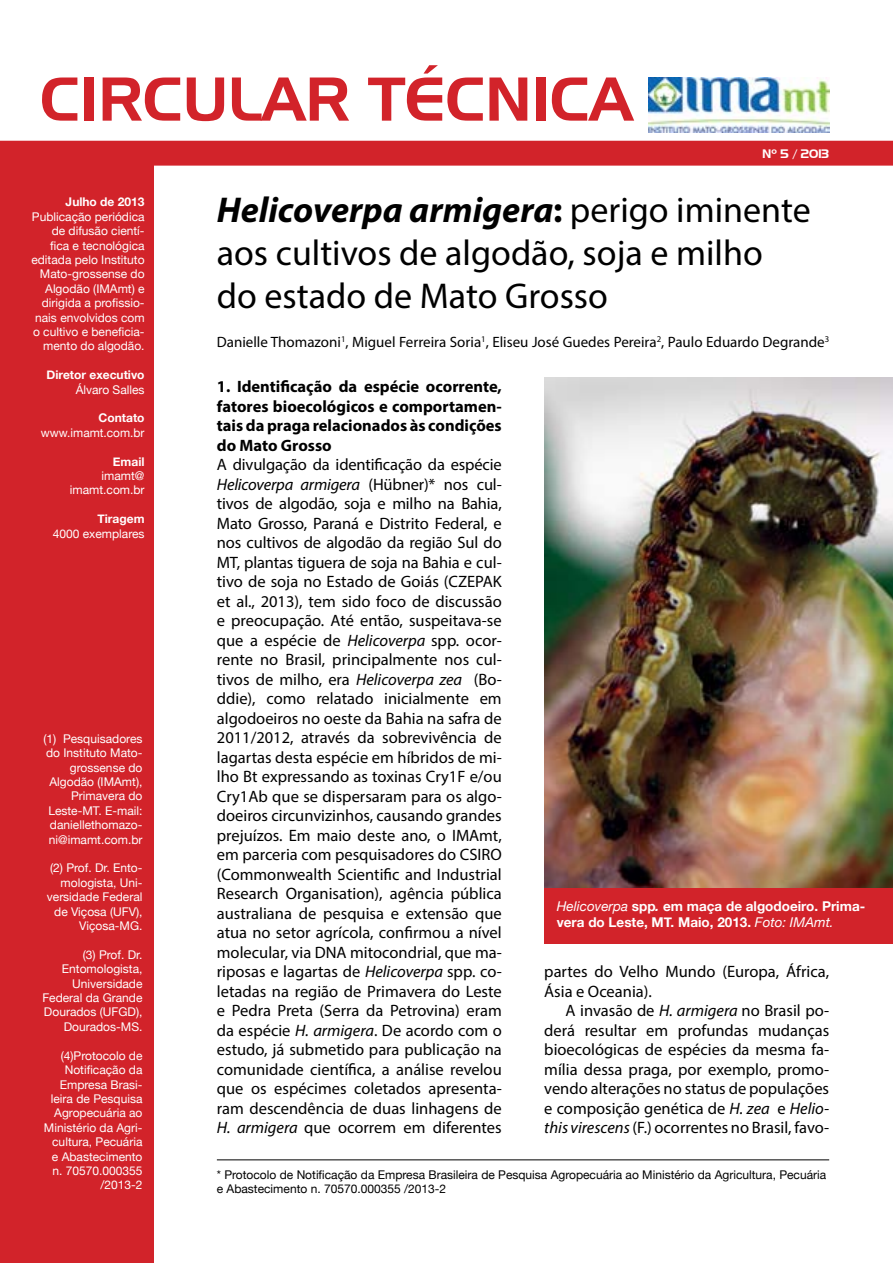
<style>
.page{position:relative;width:893px;height:1263px;background:#fff}
.page>*{position:absolute;margin:0;border:0;box-sizing:border-box;transform-origin:0 0}
.t1{font:60px "Aero Regular SWFTE";color:#d2232a}
.t2{font:36px/43.2px "Myriad Pro";color:#000}
.t3{font:16.5px/19.5px "Myriad Pro";color:#000;text-align:justify}
.t4{font:700 16.5px/19.5px "Myriad Pro";color:#000;text-align:justify}
.t5{font:15px "Myriad Pro";color:#000}
.t6{font:700 13.5px/16.2px "Helvetica Neue";color:#fff}
.t7{font:12px/14.4px "Helvetica Neue";color:#fff;text-align:right}
.t8{font:12px/14.4px "Helvetica Neue";color:#000}
.t9{font:700 12px "Helvetica Neue";color:#fff}
.t10{font:12px "Aero Regular SWFTE";color:#fff}
.s1{font-weight:700;font-style:italic}
.s2{font-weight:700}
.s3{font-style:italic}
.s4{font-weight:400;font-style:italic}
</style>
<div class="page">
<div style="left:0;top:154px;width:153px;height:1109px;background:#d2232a"></div>
<div style="left:0;top:141px;width:893px;height:25px;background:#d2232a"></div>
<img style="left:649px;top:78px;width:180px;height:55px">
<img style="left:544px;top:377px;width:349px;height:512px">
<div style="left:544px;top:889px;width:349px;height:55px;background:#d2232a"></div>
<hr style="left:217px;top:1159px;width:612px;height:1px;background:#000">
<h1 class="t1" style="left:40px;top:63px;width:594px">CIRCULAR TÉCNICA</h1>
<p class="t9" style="left:66px;top:195px;width:80px">Julho de 2013</p>
<p class="t7" style="left:31px;top:209px;width:115px">Publicação periódica de difusão cientí&shy;fica e tecnológica editada pelo Instituto<br>Mato-grossense do<br>Algodão (IMAmt) e dirigida a profissio&shy;nais envolvidos com o cultivo e beneficia&shy;mento do algodão.</p>
<p class="t9" style="left:47px;top:367px;width:100px">Diretor executivo</p>
<p class="t7" style="left:76px;top:382px;width:70px">Álvaro Salles</p>
<p class="t9" style="left:99px;top:411px;width:48px">Contato</p>
<p class="t7" style="left:41px;top:425px;width:105px">www.imamt.com.br</p>
<p class="t9" style="left:113px;top:454px;width:33px">Email</p>
<p class="t7" style="left:70px;top:468px;width:76px">imamt@ imamt.com.br</p>
<p class="t9" style="left:97px;top:511px;width:49px">Tiragem</p>
<p class="t7" style="left:53px;top:526px;width:93px">4000 exemplares</p>
<p class="t7" style="left:44px;top:731px;width:100px">(1) Pesquisadores do Instituto Mato&shy;grossense do<br>Algodão (IMAmt),<br>Primavera do<br>Leste-MT. E-mail: daniellethomazo&shy;ni@imamt.com.br</p>
<p class="t7" style="left:47px;top:861px;width:97px">(2) Prof. Dr. Ento&shy;mologista, Uni&shy;versidade Federal de Viçosa (UFV),<br>Viçosa-MG.</p>
<p class="t7" style="left:42px;top:947px;width:102px">(3) Prof. Dr.<br>Entomologista,<br>Universidade<br>Federal da Grande<br>Dourados (UFGD),<br>Dourados-MS.</p>
<p class="t7" style="left:44px;top:1048px;width:100px">(4)Protocolo de<br>Notificação da<br>Empresa Brasi&shy;leira de Pesquisa<br>Agropecuária ao<br>Ministério da Agri&shy;cultura, Pecuária e Abastecimento n. 70570.000355 /2013-2</p>
<p class="t10" style="left:762px;top:147px;width:68px">Nº 5 / 2013</p>
<h2 class="t2" style="left:217px;top:187px;width:595px"><span class="s1">Helicoverpa armigera</span><span class="s2">:</span> perigo iminente aos cultivos de algodão, soja e milho do estado de Mato Grosso</h2>
<p class="t5" style="left:217px;top:333px;width:614px">Danielle Thomazoni<sup>1</sup>, Miguel Ferreira Soria<sup>1</sup>, Eliseu José Guedes Pereira<sup>2</sup>, Paulo Eduardo Degrande<sup>3</sup></p>
<p class="t4" style="left:217px;top:376px;width:286px">1. Identificação da espécie ocorrente, fatores bioecológicos e comportamen&shy;tais da praga relacionados às condições do Mato Grosso</p>
<p class="t3" style="left:217px;top:454px;width:286px">A divulgação da identificação da espécie <span class="s3">Helicoverpa armigera</span> (Hübner)* nos cul&shy;tivos de algodão, soja e milho na Bahia, Mato Grosso, Paraná e Distrito Federal, e nos cultivos de algodão da região Sul do MT, plantas tiguera de soja na Bahia e cul&shy;tivo de soja no Estado de Goiás (CZEPAK et al., 2013), tem sido foco de discussão e preocupação. Até então, suspeitava-se que a espécie de <span class="s3">Helicoverpa</span> spp. ocor&shy;rente no Brasil, principalmente nos cul&shy;tivos de milho, era <span class="s3">Helicoverpa zea</span> (Bo&shy;ddie), como relatado inicialmente em algodoeiros no oeste da Bahia na safra de 2011/2012, através da sobrevivência de lagartas desta espécie em híbridos de mi&shy;lho Bt expressando as toxinas Cry1F e/ou Cry1Ab que se dispersaram para os algo&shy;doeiros circunvizinhos, causando grandes prejuízos. Em maio deste ano, o IMAmt, em parceria com pesquisadores do CSIRO (Commonwealth Scientific and Industrial Research Organisation), agência pública australiana de pesquisa e extensão que atua no setor agrícola, confirmou a nível molecular, via DNA mitocondrial, que ma&shy;riposas e lagartas de <span class="s3">Helicoverpa</span> spp. co&shy;letadas na região de Primavera do Leste e Pedra Preta (Serra da Petrovina) eram da espécie <span class="s3">H. armigera</span>. De acordo com o estudo, já submetido para publicação na comunidade científica, a análise revelou que os espécimes coletados apresenta&shy;ram descendência de duas linhagens de <span class="s3">H. armigera</span> que ocorrem em diferentes</p>
<p class="t6" style="left:557px;top:898px;width:310px"><span class="s4">Helicoverpa</span> spp<span class="s3">.</span> em maça de algodoeiro. Prima&shy;vera do Leste, MT. Maio, 2013. <span class="s4">Foto: IMAmt.</span></p>
<p class="t3" style="left:544px;top:962px;width:286px">partes do Velho Mundo (Europa, África,<br>Ásia e Oceania).</p>
<p class="t3" style="left:544px;top:1001px;width:286px;text-indent:21px">A invasão de <span class="s3">H. armigera</span> no Brasil po&shy;derá resultar em profundas mudanças bioecológicas de espécies da mesma fa&shy;mília dessa praga, por exemplo, promo&shy;vendo alterações no status de populações e composição genética de <span class="s3">H. zea</span> e <span class="s3">Helio&shy;this virescens</span> (F.) ocorrentes no Brasil, favo-</p>
<p class="t8" style="left:217px;top:1167px;width:611px">* Protocolo de Notificação da Empresa Brasileira de Pesquisa Agropecuária ao Ministério da Agricultura, Pecuária e Abastecimento n. 70570.000355 /2013-2</p>
</div>
